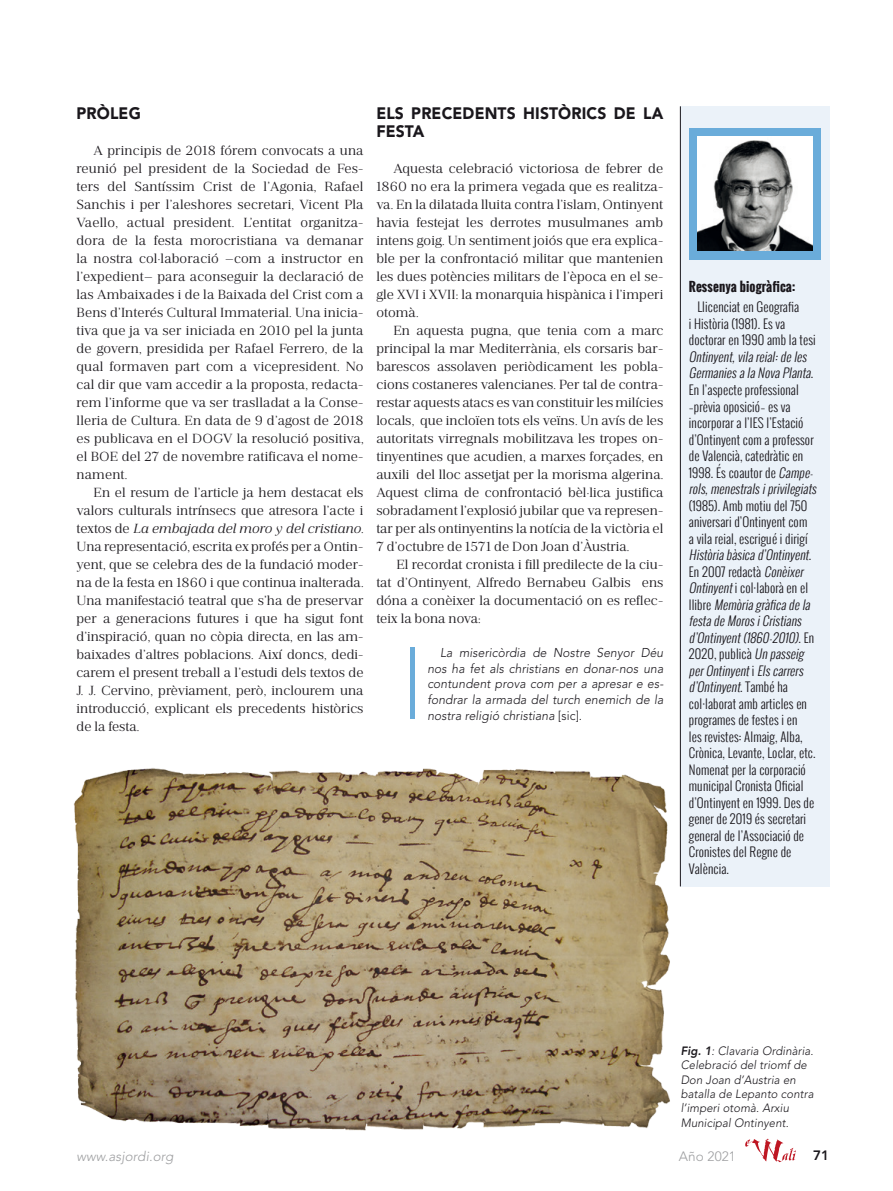
<style>
.page{position:relative;width:893px;height:1191px;background:#fff}
.page>*{position:absolute;margin:0;border:0;box-sizing:border-box;transform-origin:0 0}
.Intratítulo_niv1{font:900 16.5px/18px "Avenir LT Std";letter-spacing:.01em;color:#1a171c;scale:.95 1}
.t1{font:13.5px/18px "Jules Text";color:#1a171c;text-align:justify}
.t2{font:italic 300 13.5px "Avenir LT Std";letter-spacing:.01em;color:#9d9ea0}
.t3{font:300 13.5px "Avenir LT Std";letter-spacing:.01em;color:#9d9ea0}
.t4{font:800 13.5px "Avenir LT Std";color:#1a171c}
.Anotaciones_págIzq{font:300 12.75px/16.5px "Oswald";letter-spacing:.01em;color:#1a171c}
.Citas{font:italic 300 12.75px/15.8px "Avenir LT Std";letter-spacing:.01em;color:#1a171c;text-align:justify;scale:.95 1}
.t5{font:700 12.75px "Oswald";letter-spacing:.01em;color:#1a171c}
.t6{font:italic 300 12px/14.4px "Avenir LT Std";letter-spacing:.01em;color:#1a171c;scale:.95 1}
.s1{font-style:italic}
.s2{font-style:normal}
.s3{font-weight:800}
</style>
<div class="page">
<div style="left:680px;top:106px;width:149px;height:780px;background:#ebf2f9"></div>
<hr style="left:680px;top:106px;width:1px;height:780px;background:#1a171c">
<div style="left:410px;top:647px;width:5px;height:72px;background:#6aacda"></div>
<div style="left:689px;top:128px;width:132px;height:131px;background:#6aacda"></div>
<img style="left:697px;top:136px;width:115px;height:115px">
<img style="left:73px;top:767px;width:607px;height:364px">
<svg style="left:745px;top:1138px;width:51px;height:24px"></svg>
<p class="Intratítulo_niv1" style="left:77px;top:104px;width:69px">PRÒLEG</p>
<p class="t1" style="left:77px;top:141px;width:289px;text-indent:17px">A principis de 2018 fórem convocats a una reunió pel president de la Sociedad de Fes&shy;ters del Santíssim Crist de l’Agonia, Rafael Sanchis i per l’aleshores secretari, Vicent Pla Vaello, actual president. L’entitat organitza&shy;dora de la festa morocristiana va demanar la nostra col·laboració —com a instructor en l’expedient— para aconseguir la declaració de las Ambaixades i de la Baixada del Crist com a Bens d’Interés Cultural Immaterial. Una inicia&shy;tiva que ja va ser iniciada en 2010 pel la junta de govern, presidida per Rafael Ferrero, de la qual formaven part com a vicepresident. No cal dir que vam accedir a la proposta, redacta&shy;rem l’informe que va ser traslladat a la Conse&shy;lleria de Cultura. En data de 9 d’agost de 2018 es publicava en el DOGV la resolució positiva, el BOE del 27 de novembre ratificava el nome&shy;nament.</p>
<p class="t1" style="left:77px;top:483px;width:289px;text-indent:17px">En el resum de l’article ja hem destacat els valors culturals intrínsecs que atresora l’acte i textos de <span class="s1">La embajada del moro y del cristiano</span>.<br>Una representació, escrita ex profés per a Ontin&shy;yent, que se celebra des de la fundació moder&shy;na de la festa en 1860 i que continua inalterada.<br>Una manifestació teatral que s’ha de preservar per a generacions futures i que ha sigut font d’inspiració, quan no còpia directa, en las am&shy;baixades d’altres poblacions. Així doncs, dedi&shy;carem el present treball a l’estudi dels textos de J. J. Cervino, prèviament, però, inclourem una introducció, explicant els precedents històrics de la festa.</p>
<p class="Intratítulo_niv1" style="left:376px;top:104px;width:304px">ELS PRECEDENTS HISTÒRICS DE LA<br>FESTA</p>
<p class="t1" style="left:376px;top:159px;width:289px;text-indent:17px">Aquesta celebració victoriosa de febrer de 1860 no era la primera vegada que es realitza&shy;va. En la dilatada lluita contra l’islam, Ontinyent havia festejat les derrotes musulmanes amb intens goig. Un sentiment joiós que era explica&shy;ble per la confrontació militar que mantenien les dues potències militars de l’època en el se&shy;gle XVI i XVII: la monarquia hispànica i l’imperi otomà.</p>
<p class="t1" style="left:376px;top:321px;width:289px;text-indent:17px">En aquesta pugna, que tenia com a marc principal la mar Mediterrània, els corsaris bar&shy;barescos assolaven periòdicament les pobla&shy;cions costaneres valencianes. Per tal de contra&shy;restar aquests atacs es van constituir les milícies locals, que incloïen tots els veïns. Un avís de les autoritats virregnals mobilitzava les tropes on&shy;tinyentines que acudien, a marxes forçades, en auxili del lloc assetjat per la morisma algerina.<br>Aquest clima de confrontació bèl·lica justifica sobradament l’explosió jubilar que va represen&shy;tar per als ontinyentins la notícia de la victòria el 7 d’octubre de 1571 de Don Joan d’Àustria.</p>
<p class="t1" style="left:376px;top:555px;width:289px;text-indent:20px">El recordat cronista i fill predilecte de la ciu&shy;tat d’Ontinyent, Alfredo Bernabeu Galbis ens dóna a conèixer la documentació on es reflec&shy;teix la bona nova:</p>
<p class="Citas" style="left:427px;top:644px;width:250px;text-indent:13px">La misericòrdia de Nostre Senyor Déu nos ha fet als christians en donar-nos una contundent prova com per a apresar e es&shy;fondrar la armada del turch enemich de la nostra religió christiana <span class="s2">[sic]</span>.</p>
<p class="t5" style="left:689px;top:277px;width:108px">Ressenya biogràfica:</p>
<p class="Anotaciones_págIzq" style="left:689px;top:299px;width:132px;text-indent:9px">Llicenciat en Geografia<br>i Història (1981). Es va doctorar en 1990 amb la tesi<br><span class="s1">Ontinyent,vilareial:deles<br>GermaniesalaNovaPlanta</span>.<br>En l’aspecte professional –prèvia oposició– es va incorporar a l’IES l’Estació d’Ontinyent com a professor de Valencià, catedràtic en<br>1998. És coautor de <span class="s1">Campe&shy;rols,menestralsiprivilegiats </span>(1985). Amb motiu del 750 aniversari d’Ontinyent com<br>a vila reial, escrigué i dirigí<br><span class="s1">Històriabàsicad’Ontinyent</span>.<br>En 2007 redactà <span class="s1">Conèixer<br>Ontinyent</span>i col·laborà en el<br>l l i b r e <span class="s1">Memòriagràficadela festadeMorosiCristians d’Ontinyent(1860-2010)</span>. E n<br>2020, publicà <span class="s1">Unpasseig perOntinyent</span>i <span class="s1">Elscarrers d’Ontinyent</span>. T a m b é h a col·laborat amb articles en programes de festes i en<br>les revistes: Almaig, Alba,<br>Crònica, Levante, Loclar, etc.<br>Nomenat per la corporació municipal Cronista Oficial d’Ontinyent en 1999. Des de gener de 2019 és secretari general de l’Associació de<br>Cronistes del Regne de<br>València.</p>
<p class="t6" style="left:681px;top:1043px;width:141px"><span class="s3">Fig. 1</span>: Clavaria Ordinària.<br>Celebració del triomf de<br>Don Joan d’Austria en batalla de Lepanto contra l’imperi otomà. Arxiu<br>Municipal Ontinyent.</p>
<p class="t2" style="left:77px;top:1147px;width:98px">www.asjordi.org</p>
<p class="t3" style="left:679px;top:1147px;width:59px">Año 2021</p>
<p class="t4" style="left:813px;top:1147px;width:18px">71</p>
</div>
